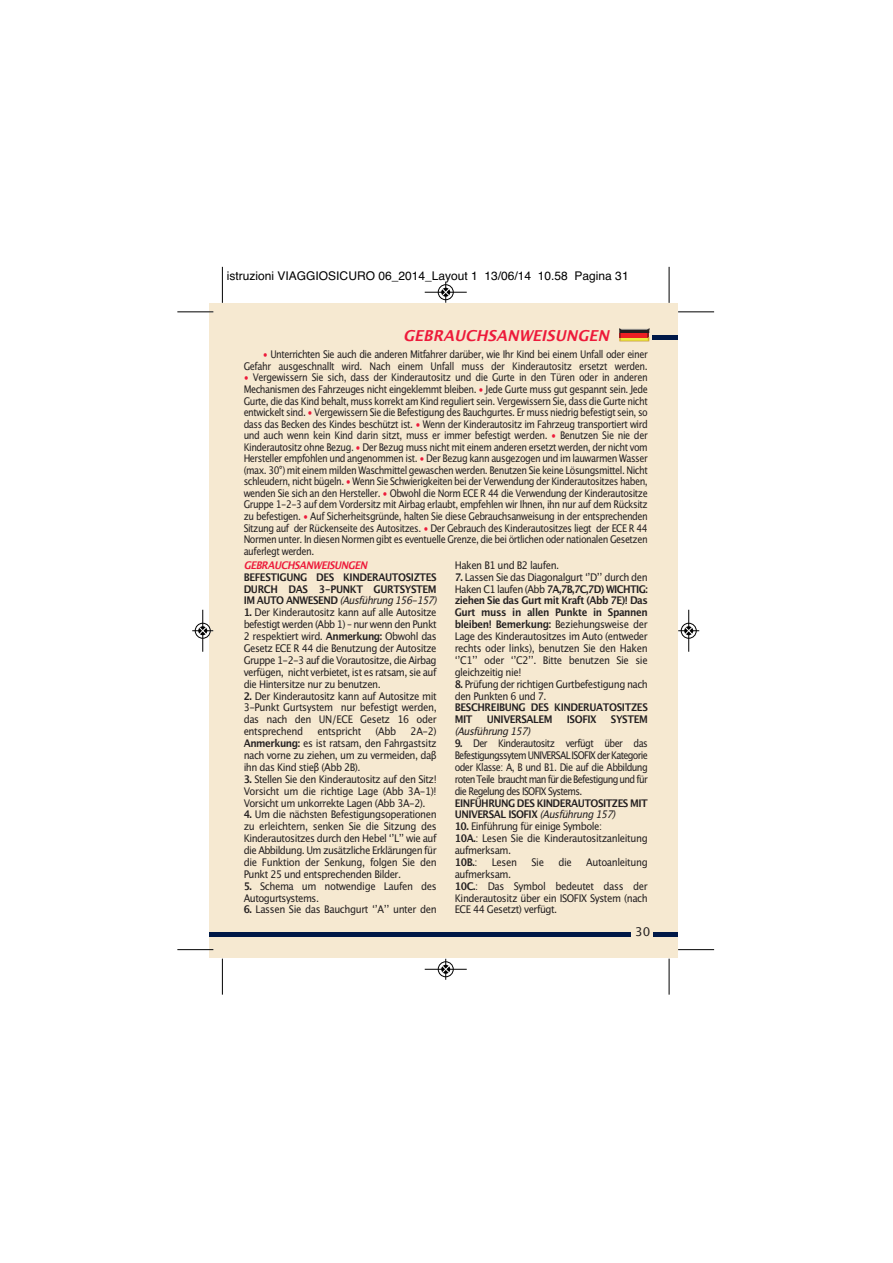
<style>
.page{position:relative;width:893px;height:1263px;background:#fff}
.page>*{position:absolute;margin:0;border:0;box-sizing:border-box;transform-origin:0 0}
.t1{font:italic 700 15px "Lucida Grande";color:#ed1a3a}
.t2{font:12px "Helvetica";color:#000}
.t3{font:12px "Lucida Grande";color:#231f20}
.t4{font:10.5px/11.6px "Lucida Grande";letter-spacing:-.05em;color:#231f20;text-align:justify;scale:.87 1}
.t5{font:10.5px/11.9px "Lucida Grande";letter-spacing:-.05em;color:#231f20;text-align:justify;scale:.92 1}
.t6{font:700 10.5px/11.9px "Lucida Grande";letter-spacing:-.04em;color:#231f20;scale:.92 1}
.t7{font:italic 700 10.5px "Lucida Grande";color:#ed1a3a;scale:.92 1}
.t8{font:italic 10.5px "Lucida Grande";color:#231f20;scale:.92 1}
.s1{color:#ed1a3a}
.s2{font-weight:400;font-style:italic}
.s3{font-weight:700}
</style>
<div class="page">
<div style="left:214px;top:303px;width:464px;height:655px;background:#f6e9d1"></div>
<hr style="left:653px;top:932px;width:25px;height:4px;background:#001948">
<hr style="left:214px;top:932px;width:417px;height:4px;background:#001948">
<svg style="left:619px;top:329px;width:30px;height:13px"></svg>
<hr style="left:652px;top:335px;width:26px;height:4px;background:#001948">
<div style="left:210px;top:303px;width:21px;height:655px;background:#f6e9d1"></div>
<hr style="left:210px;top:932px;width:22px;height:4px;background:#001948">
<hr style="left:177px;top:311px;width:36px;height:1px;background:#fff">
<hr style="left:222px;top:267px;width:1px;height:36px;background:#000">
<hr style="left:177px;top:312px;width:36px;height:1px;background:#000">
<hr style="left:668px;top:267px;width:1px;height:36px;background:#000">
<hr style="left:678px;top:312px;width:36px;height:1px;background:#000">
<hr style="left:222px;top:959px;width:1px;height:36px;background:#000">
<hr style="left:177px;top:949px;width:36px;height:1px;background:#000">
<hr style="left:668px;top:959px;width:1px;height:36px;background:#000">
<hr style="left:678px;top:949px;width:36px;height:1px;background:#000">
<div style="left:438px;top:284px;width:15px;height:16px;border:1px solid #fff;border-radius:50%"></div>
<hr style="left:424px;top:292px;width:42px;height:1px;background:#000">
<div style="left:438px;top:285px;width:15px;height:15px;border:1px solid #000;border-radius:50%"></div>
<svg style="left:442px;top:282px;width:7px;height:21px"></svg>
<div style="left:438px;top:961px;width:15px;height:16px;border:1px solid #fff;border-radius:50%"></div>
<hr style="left:424px;top:969px;width:42px;height:1px;background:#000">
<div style="left:438px;top:962px;width:15px;height:15px;border:1px solid #000;border-radius:50%"></div>
<svg style="left:442px;top:959px;width:7px;height:21px"></svg>
<div style="left:195px;top:623px;width:16px;height:16px;border:1px solid #fff;border-radius:50%"></div>
<hr style="left:202px;top:610px;width:1px;height:42px;background:#000">
<div style="left:195px;top:623px;width:15px;height:15px;border:1px solid #000;border-radius:50%"></div>
<svg style="left:192px;top:627px;width:21px;height:8px"></svg>
<div style="left:680px;top:623px;width:16px;height:16px;border:1px solid #fff;border-radius:50%"></div>
<hr style="left:688px;top:610px;width:1px;height:42px;background:#000">
<div style="left:681px;top:623px;width:15px;height:15px;border:1px solid #000;border-radius:50%"></div>
<svg style="left:678px;top:627px;width:21px;height:8px"></svg>
<p class="t2" style="left:227px;top:272px;width:403px">istruzioni VIAGGIOSICURO 06_2014_Layout 1 13/06/14 10.58 Pagina 31</p>
<h1 class="t1" style="left:403px;top:329px;width:211px">GEBRAUCHSANWEISUNGEN</h1>
<p class="t4" style="left:244px;top:350px;width:466px;text-align:right"><span class="s1">•</span> Unterrichten Sie auch die anderen Mitfahrer darüber, wie Ihr Kind bei einem Unfall oder einer<br>Gefahr ausgeschnallt wird. Nach einem Unfall muss der Kinderautositz ersetzt werden.</p>
<p class="t4" style="left:244px;top:373px;width:466px"><span class="s1">•</span> Vergewissern Sie sich, dass der Kinderautositz und die Gurte in den Türen oder in anderen Mechanismen des Fahrzeuges nicht eingeklemmt bleiben. <span class="s1">•</span> Jede Gurte muss gut gespannt sein. Jede Gurte, die das Kind behalt, muss korrekt am Kind reguliert sein. Vergewissern Sie, dass die Gurte nicht entwickelt sind. <span class="s1">•</span> Vergewissern Sie die Befestigung des Bauchgurtes. Er muss niedrig befestigt sein, so dass das Becken des Kindes beschützt ist. <span class="s1">•</span> Wenn der Kinderautositz im Fahrzeug transportiert wird und auch wenn kein Kind darin sitzt, muss er immer befestigt werden. <span class="s1">•</span> Benutzen Sie nie der Kinderautositz ohne Bezug. <span class="s1">•</span> Der Bezug muss nicht mit einem anderen ersetzt werden, der nicht vom Hersteller empfohlen und angenommen ist. <span class="s1">•</span> Der Bezug kann ausgezogen und im lauwarmen Wasser (max. 30°) mit einem milden Waschmittel gewaschen werden. Benutzen Sie keine Lösungsmittel. Nicht schleudern, nicht bügeln. <span class="s1">•</span> Wenn Sie Schwierigkeiten bei der Verwendung der Kinderautositzes haben, wenden Sie sich an den Hersteller. <span class="s1">•</span> Obwohl die Norm ECE R 44 die Verwendung der Kinderautositze Gruppe 1-2-3 auf dem Vordersitz mit Airbag erlaubt, empfehlen wir Ihnen, ihn nur auf dem Rücksitz zu befestigen. <span class="s1">•</span> Auf Sicherheitsgründe, halten Sie diese Gebrauchsanweisung in der entsprechenden Sitzung auf der Rückenseite des Autositzes. <span class="s1">•</span> Der Gebrauch des Kinderautositzes liegt der ECE R 44<br>Normen unter. In diesen Normen gibt es eventuelle Grenze, die bei örtlichen oder nationalen Gesetzen auferlegt werden.</p>
<p class="t7" style="left:244px;top:561px;width:138px">GEBRAUCHSANWEISUNGEN</p>
<p class="t6" style="left:244px;top:572px;width:213px">BEFESTIGUNG DES KINDERAUTOSIZTES<br>DURCH DAS 3-PUNKT GURTSYSTEM<br>I M A U TO A N W ES E N D <span class="s2">(Ausführung 156-157)</span></p>
<p class="t5" style="left:244px;top:607px;width:211px"><span class="s3">1.</span> Der Kinderautositz kann auf alle Autositze befestigt werden (Abb 1) – nur wenn den Punkt 2 respektiert wird. <span class="s3">Anmerkung:</span> Obwohl das Gesetz ECE R 44 die Benutzung der Autositze Gruppe 1-2-3 auf die Vorautositze, die Airbag verfügen, nicht verbietet, ist es ratsam, sie auf die Hintersitze nur zu benutzen.</p>
<p class="t5" style="left:244px;top:691px;width:211px"><span class="s3">2.</span> Der Kinderautositz kann auf Autositze mit 3-Punkt Gurtsystem nur befestigt werden, das nach den UN/ECE Gesetz 16 oder entsprechend</p>
<p class="t5" style="left:244px;top:726px;width:211px;text-indent:167px">2A-2)<br><span class="s3">Anmerkung:</span> es ist ratsam, den Fahrgastsitz nach vorne zu ziehen, um zu vermeiden, daβ ihn das Kind stieβ (Abb 2B).</p>
<p class="t5" style="left:244px;top:774px;width:211px"><span class="s3">3.</span> Stellen Sie den Kinderautositz auf den Sitz!<br>Vorsicht um die richtige Lage (Abb 3A-1)!<br>Vorsicht um unkorrekte Lagen (Abb 3A-2).</p>
<p class="t5" style="left:244px;top:809px;width:211px"><span class="s3">4.</span> Um die nächsten Befestigungsoperationen zu erleichtern, senken Sie die Sitzung des Kinderautositzes durch den Hebel ‘’L’’ wie auf die Abbildung. Um zusätzliche Erklärungen für die Funktion der Senkung, folgen Sie den Punkt 25 und entsprechenden Bilder.</p>
<p class="t5" style="left:244px;top:881px;width:211px"><span class="s3">5.</span> Schema um notwendige Laufen des<br>Autogurtsystems.</p>
<p class="t5" style="left:244px;top:905px;width:211px"><span class="s3">6.</span> Lassen Sie das Bauchgurt ‘’A’’ unter den</p>
<p class="t5" style="left:317px;top:726px;width:49px">entspricht</p>
<p class="t5" style="left:375px;top:726px;width:24px">(Abb</p>
<p class="t5" style="left:455px;top:560px;width:115px">Haken B1 und B2 laufen.</p>
<p class="t5" style="left:455px;top:572px;width:211px"><span class="s3">7.</span> Lassen Sie das Diagonalgurt ‘’D’’ durch den Haken C1 laufen (Abb <span class="s3">7A,7B,7C,7D) WICHTIG: ziehen Sie das Gurt mit Kraft (Abb 7E)! Das Gurt muss in allen Punkte in Spannen bleiben! Bemerkung:</span> Beziehungsweise der Lage des Kinderautositzes im Auto (entweder rechts oder links), benutzen Sie den Haken ‘’C1’’ oder ‘’C2’’. Bitte benutzen Sie sie gleichzeitig nie!</p>
<p class="t5" style="left:455px;top:679px;width:211px"><span class="s3">8.</span> Prüfung der richtigen Gurtbefestigung nach den Punkten 6 und 7.</p>
<p class="t6" style="left:455px;top:703px;width:211px">BESCHREIBUNG DES KINDERUATOSITZES<br>MIT</p>
<p class="t6" style="left:486px;top:714px;width:73px">UNIVERSALEM</p>
<p class="t6" style="left:566px;top:714px;width:34px">ISOFIX</p>
<p class="t6" style="left:611px;top:714px;width:42px">SYSTEM</p>
<p class="t8" style="left:455px;top:727px;width:86px">(Ausführung 157)</p>
<p class="t4" style="left:455px;top:738px;width:223px"><span class="s3">9.</span> Der Kinderautositz verfügt über das Befestigungssytem UNIVERSAL ISOFIX der Kategorie oder Klasse: A, B und B1. Die auf die Abbildung roten Teile braucht man für die Befestigung und für die Regelung des ISOFIX Systems.</p>
<p class="t6" style="left:455px;top:798px;width:211px">EINFÜHRUNG DES KINDERAUTOSITZES MIT<br>UNIVERSAL ISOFIX <span class="s2">(Ausführung 157)</span></p>
<p class="t5" style="left:455px;top:821px;width:211px;text-align:left"><span class="s3">10.</span> Einführung für einige Symbole:<br><span class="s3">10A.</span>: Lesen Sie die Kinderautositzanleitung aufmerksam.<br><span class="s3">10B.</span>:</p>
<p class="t5" style="left:492px;top:857px;width:29px">Lesen</p>
<p class="t5" style="left:531px;top:857px;width:15px">Sie</p>
<p class="t5" style="left:558px;top:857px;width:16px">die</p>
<p class="t5" style="left:586px;top:857px;width:68px">Autoanleitung</p>
<p class="t5" style="left:455px;top:869px;width:211px;text-align:left">aufmerksam.<br><span class="s3">10C.</span>: Das Symbol bedeutet dass der<br>Kinderautositz über ein ISOFIX System (nach<br>ECE 44 Gesetzt) verfügt.</p>
<p class="t3" style="left:635px;top:927px;width:17px">30</p>
</div>
